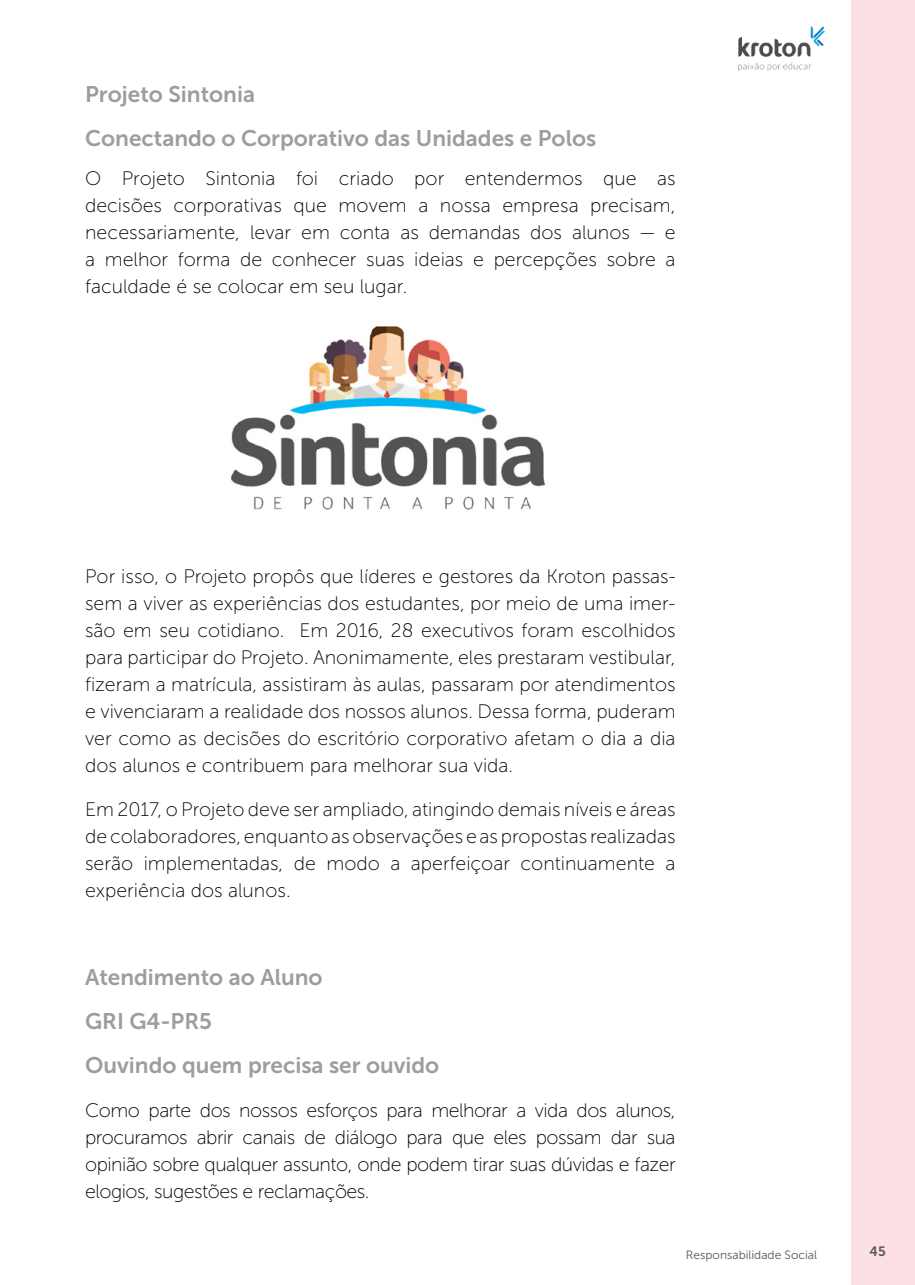
<style>
.page{position:relative;width:915px;height:1285px;background:#fff}
.page>*{position:absolute;margin:0;border:0;box-sizing:border-box;transform-origin:0 0}
.t1{font:22.5px/44px "Museo Sans 700";color:#9d9d9c}
.t2{font:19.5px/27px "Museo Sans 100";color:#000;text-align:justify}
.t3{font:13.5px "Museo Sans 700";color:#575756}
.t4{font:12px "Museo Sans 300";color:#575756}
</style>
<div class="page">
<div style="left:851px;top:0;width:63px;height:1284px;background:#fce0e4"></div>
<img style="left:738px;top:26px;width:87px;height:46px">
<img style="left:231px;top:326px;width:315px;height:184px">
<p class="t1" style="left:85px;top:72px;width:512px">Projeto Sintonia<br>Conectando o Corporativo das Unidades e Polos</p>
<p class="t2" style="left:85px;top:165px;width:592px">O Projeto Sintonia foi criado por entendermos que as decisões corporativas que movem a nossa empresa precisam, necessariamente, levar em conta as demandas dos alunos — e a melhor forma de conhecer suas ideias e percepções sobre a faculdade é se colocar em seu lugar.</p>
<p class="t2" style="left:85px;top:562px;width:592px">Por isso, o Projeto propôs que líderes e gestores da Kroton passas&shy;sem a viver as experiências dos estudantes, por meio de uma imer&shy;são em seu cotidiano. Em 2016, 28 executivos foram escolhidos para participar do Projeto. Anonimamente, eles prestaram vestibular, fizeram a matrícula, assistiram às aulas, passaram por atendimentos e vivenciaram a realidade dos nossos alunos. Dessa forma, puderam ver como as decisões do escritório corporativo afetam o dia a dia dos alunos e contribuem para melhorar sua vida.</p>
<p class="t2" style="left:85px;top:795px;width:592px">Em 2017, o Projeto deve ser ampliado, atingindo demais níveis e áreas de colaboradores, enquanto as observações e as propostas realizadas serão implementadas, de modo a aperfeiçoar continuamente a experiência dos alunos.</p>
<p class="t1" style="left:85px;top:955px;width:355px">Atendimento ao Aluno<br>GRI G4-PR5<br>Ouvindo quem precisa ser ouvido</p>
<p class="t2" style="left:85px;top:1096px;width:592px">Como parte dos nossos esforços para melhorar a vida dos alunos, procuramos abrir canais de diálogo para que eles possam dar sua opinião sobre qualquer assunto, onde podem tirar suas dúvidas e fazer elogios, sugestões e reclamações.</p>
<p class="t4" style="left:685px;top:1248px;width:133px">Responsabilidade Social</p>
<p class="t3" style="left:869px;top:1243px;width:18px">45</p>
</div>
